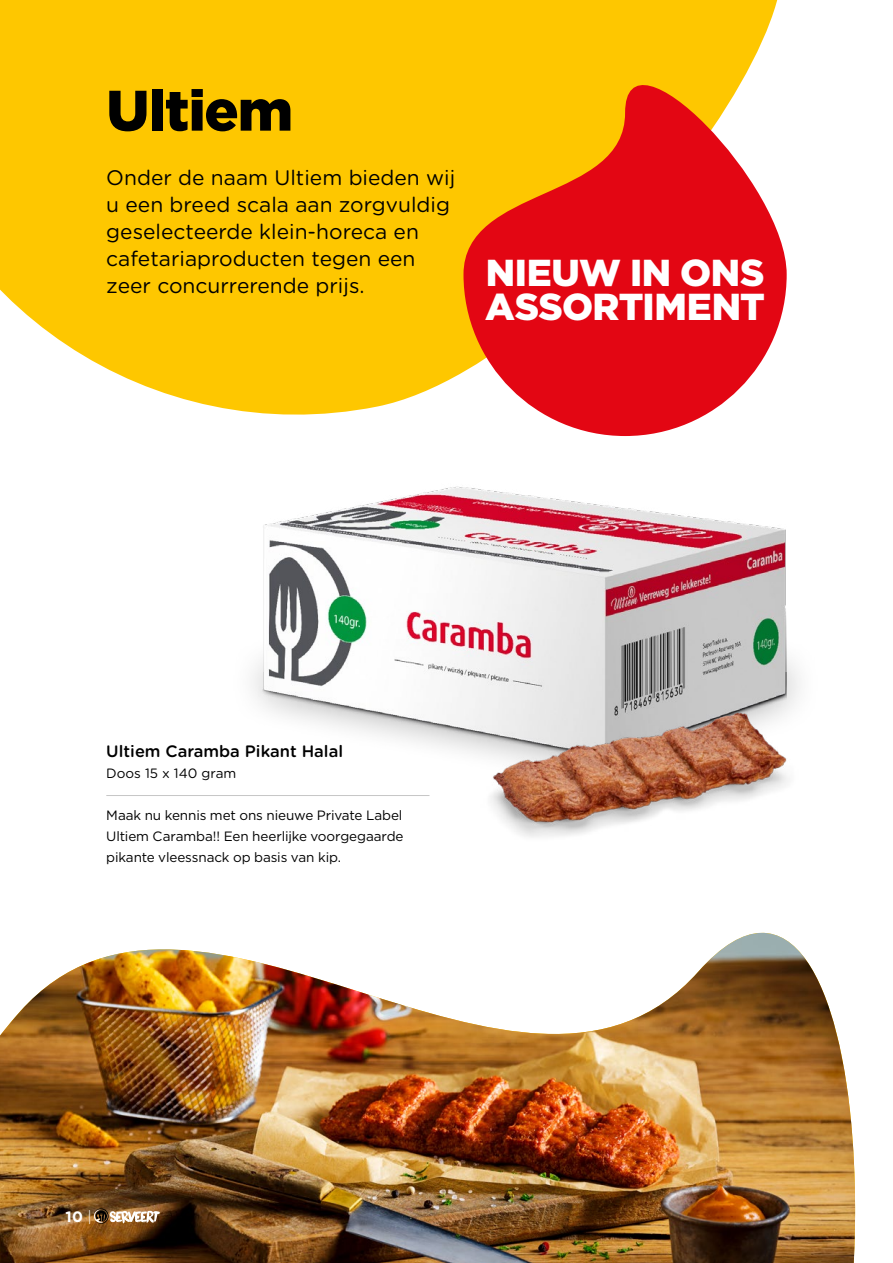
<style>
.page{position:relative;width:893px;height:1263px;background:#fff}
.page>*{position:absolute;margin:0;border:0;box-sizing:border-box;transform-origin:0 0}
.t1{font:900 57px "Gotham";letter-spacing:-.02em;color:#000}
.t2{font:900 37.5px/34.5px "Gotham";letter-spacing:-.01em;color:#fff}
.t3{font:21px/27px "Gotham Rounded";color:#000}
.t4{font:500 16.5px "Gotham Rounded";color:#000}
.t5{font:700 15px "Gotham";color:#fff}
.t6{font:13.5px/21px "Gotham";letter-spacing:-.01em;color:#000;text-align:justify}
.t7{font:13.5px "Gotham Rounded";color:#000}
.s1{font-weight:300}
</style>
<div class="page">
<img style="left:0;top:932px;width:856px;height:331px">
<svg style="left:93px;top:1208px;width:67px;height:16px"></svg>
<svg style="left:0;top:0;width:778px;height:415px;background:#feca11"></svg>
<svg style="left:463px;top:19px;width:315px;height:417px;background:#ee5e2a"></svg>
<svg style="left:778px;top:233px;width:9px;height:94px"></svg>
<hr style="left:106px;top:795px;width:323px;height:1px;background:#c6c6c6">
<img style="left:258px;top:486px;width:529px;height:265px">
<img style="left:463px;top:713px;width:325px;height:124px">
<h1 class="t1" style="left:106px;top:71px;width:188px">Ultiem</h1>
<p class="t3" style="left:106px;top:163px;width:350px">Onder de naam Ultiem bieden wij u een breed scala aan zorgvuldig geselecteerde klein-horeca en cafetariaproducten tegen een zeer concurrerende prijs.</p>
<h2 class="t2" style="left:485px;top:255px;width:281px">NIEUW IN ONS<br>ASSORTIMENT</h2>
<p class="t4" style="left:106px;top:739px;width:238px">Ultiem Caramba Pikant Halal</p>
<p class="t7" style="left:106px;top:764px;width:132px">Doos 15 x 140 gram</p>
<p class="t6" style="left:106px;top:804px;width:299px">Maak nu kennis met ons nieuwe Private Label Ultiem Caramba!! Een heerlijke voorgegaarde pikante vleessnack op basis van kip.</p>
<p class="t5" style="left:66px;top:1207px;width:28px">10 <span class="s1">|</span></p>
</div>
